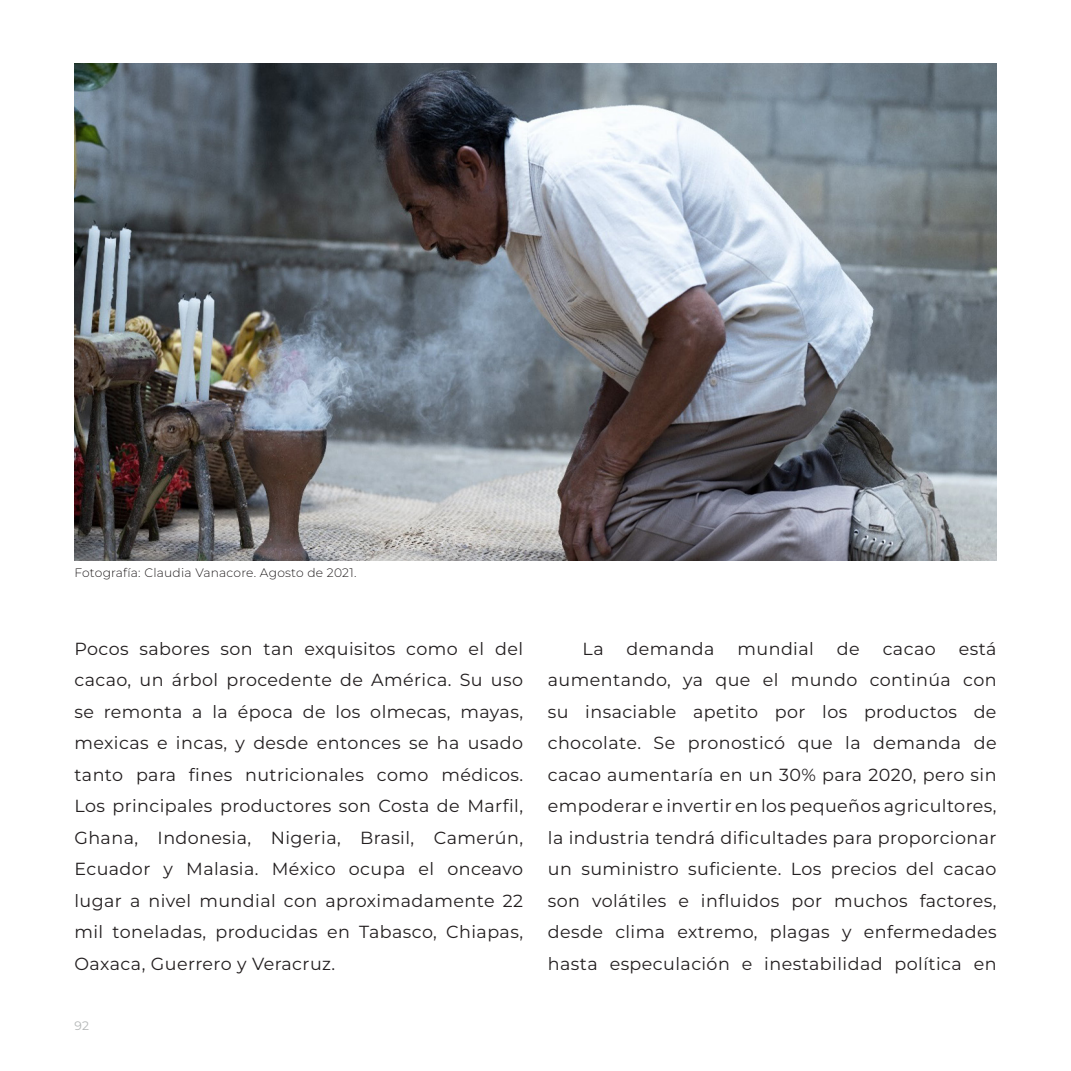
<style>
.page{position:relative;width:1071px;height:1071px;background:#fff}
.page>*{position:absolute;margin:0;border:0;box-sizing:border-box;transform-origin:0 0}
.t1{font:17.5px/31.5px "Montserrat";letter-spacing:.025em;color:#231f20;text-align:justify}
.Texto_general{font:300 12.25px "Montserrat";letter-spacing:.02em;color:#231f20}
.t2{font:12.25px "Montserrat";color:#b3b6b6}
.s1{font-size:24.5px;color:#fff}
</style>
<div class="page">
<img style="left:74px;top:63px;width:923px;height:497px">
<p class="Texto_general" style="left:74px;top:565px;width:284px">Fotografía: Claudia Vanacore. Agosto de 2021.</p>
<p class="t1" style="left:74px;top:632px;width:450px">Pocos sabores son tan exquisitos como el del cacao, un árbol procedente de América. Su uso se remonta a la época de los olmecas, mayas, mexicas e incas, y desde entonces se ha usado tanto para fines nutricionales como médicos.<br>Los principales productores son Costa de Marfil, Ghana, Indonesia, Nigeria, Brasil, Camerún, Ecuador y Malasia. México ocupa el onceavo lugar a nivel mundial con aproximadamente 22 mil toneladas, producidas en Tabasco, Chiapas, Oaxaca, Guerrero y Veracruz.</p>
<p class="t1" style="left:583px;top:632px;width:23px">La</p>
<p class="t1" style="left:627px;top:632px;width:89px">demanda</p>
<p class="t1" style="left:738px;top:632px;width:78px">mundial</p>
<p class="t1" style="left:837px;top:632px;width:24px">de</p>
<p class="t1" style="left:883px;top:632px;width:55px">cacao</p>
<p class="t1" style="left:548px;top:632px;width:450px;text-indent:411px">está aumentando, ya que el mundo continúa con su insaciable apetito por los productos de chocolate. Se pronosticó que la demanda de cacao aumentaría en un 30% para 2020, pero sin empoderar e invertir en los pequeños agricultores, la industria tendrá dificultades para proporcionar un suministro suficiente. Los precios del cacao son volátiles e influidos por muchos factores, desde clima extremo, plagas y enfermedades hasta especulación e inestabilidad política en</p>
<p class="t2" style="left:74px;top:1018px;width:28px">92 <span class="s1">|</span></p>
</div>
